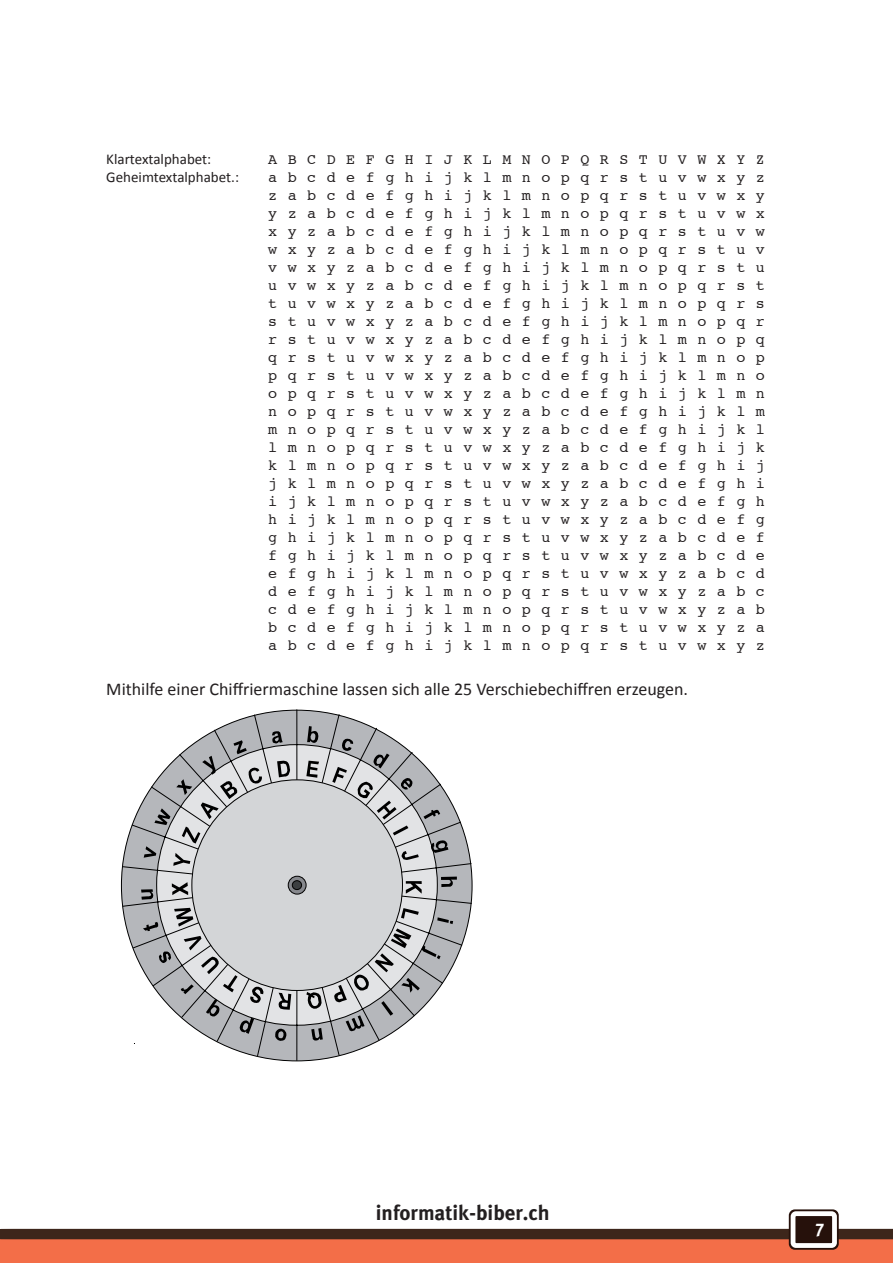
<style>
.page{position:relative;width:893px;height:1263px;background:#fff}
.page>*{position:absolute;margin:0;border:0;box-sizing:border-box;transform-origin:0 0}
.t1{font:700 21px "Meta Mobi";color:#231f20}
.t2{font:18px "Calibri";color:#231f20}
.t3{font:700 18px "Meta Mobi";color:#fff}
.t4{font:15px/18px "Courier";color:#231f20;text-align:justify}
.t5{font:15px "Calibri";color:#231f20}
</style>
<div class="page">
<div style="left:0;top:1234px;width:893px;height:29px;background:#f36e48"></div>
<div style="left:0;top:1229px;width:893px;height:10px;background:#3d261b"></div>
<div style="left:789px;top:1209px;width:50px;height:41px;background:#26110b;border-radius:6px"></div>
<div style="left:791px;top:1211px;width:46px;height:37px;border:5px solid #fff;border-radius:3px"></div>
<svg style="left:122px;top:710px;width:349px;height:350px"></svg>
<div style="left:192px;top:780px;width:210px;height:210px;background:#d3d5d7;border-radius:50%"></div>
<svg style="left:201px;top:781px;width:36px;height:38px"></svg>
<svg style="left:249px;top:768px;width:13px;height:15px"></svg>
<svg style="left:277px;top:759px;width:13px;height:18px"></svg>
<svg style="left:306px;top:761px;width:13px;height:17px"></svg>
<svg style="left:332px;top:767px;width:15px;height:16px"></svg>
<svg style="left:393px;top:825px;width:15px;height:10px"></svg>
<svg style="left:402px;top:851px;width:17px;height:9px"></svg>
<svg style="left:406px;top:881px;width:16px;height:13px"></svg>
<svg style="left:401px;top:908px;width:18px;height:10px"></svg>
<svg style="left:375px;top:928px;width:36px;height:44px"></svg>
<svg style="left:332px;top:967px;width:37px;height:35px"></svg>
<svg style="left:305px;top:992px;width:17px;height:22px"></svg>
<svg style="left:279px;top:993px;width:12px;height:17px"></svg>
<svg style="left:250px;top:987px;width:13px;height:16px"></svg>
<svg style="left:201px;top:957px;width:37px;height:35px"></svg>
<svg style="left:184px;top:936px;width:17px;height:14px"></svg>
<svg style="left:174px;top:908px;width:19px;height:19px"></svg>
<svg style="left:172px;top:882px;width:16px;height:13px"></svg>
<svg style="left:173px;top:853px;width:17px;height:13px"></svg>
<svg style="left:182px;top:826px;width:18px;height:18px"></svg>
<svg style="left:272px;top:731px;width:11px;height:12px"></svg>
<svg style="left:307px;top:726px;width:15px;height:24px"></svg>
<svg style="left:342px;top:739px;width:11px;height:12px"></svg>
<svg style="left:373px;top:753px;width:16px;height:15px"></svg>
<svg style="left:358px;top:778px;width:54px;height:41px;background:#b1b2b4"></svg>
<svg style="left:423px;top:808px;width:17px;height:11px"></svg>
<svg style="left:431px;top:840px;width:17px;height:13px"></svg>
<svg style="left:441px;top:876px;width:16px;height:11px"></svg>
<svg style="left:437px;top:917px;width:16px;height:7px"></svg>
<svg style="left:422px;top:945px;width:19px;height:14px"></svg>
<svg style="left:401px;top:978px;width:19px;height:15px"></svg>
<svg style="left:381px;top:1001px;width:12px;height:15px"></svg>
<svg style="left:346px;top:1015px;width:19px;height:16px"></svg>
<svg style="left:311px;top:1028px;width:12px;height:12px"></svg>
<svg style="left:275px;top:1029px;width:11px;height:12px"></svg>
<svg style="left:240px;top:1018px;width:14px;height:16px"></svg>
<svg style="left:206px;top:999px;width:15px;height:17px"></svg>
<svg style="left:181px;top:984px;width:13px;height:10px"></svg>
<svg style="left:159px;top:951px;width:12px;height:12px"></svg>
<svg style="left:143px;top:922px;width:15px;height:9px"></svg>
<svg style="left:141px;top:889px;width:12px;height:11px"></svg>
<svg style="left:144px;top:846px;width:12px;height:12px"></svg>
<svg style="left:154px;top:808px;width:16px;height:17px"></svg>
<svg style="left:176px;top:779px;width:16px;height:16px"></svg>
<svg style="left:202px;top:756px;width:14px;height:19px"></svg>
<svg style="left:233px;top:740px;width:14px;height:14px"></svg>
<svg style="left:288px;top:876px;width:18px;height:18px"></svg>
<div style="left:288px;top:876px;width:18px;height:18px;border:1px solid #000;border-radius:50%"></div>
<div style="left:292px;top:881px;width:10px;height:8px;background:#3c3f41;border-radius:50%"></div>
<div style="left:292px;top:881px;width:10px;height:9px;border:1px solid #000;border-radius:50%"></div>
<p class="t5" style="left:106px;top:149px;width:107px">Klartextalphabet:</p>
<p class="t4" style="left:268px;top:150px;width:498px">A B C D E F G H I J K L M N O P Q R S T U V W X Y Z</p>
<p class="t5" style="left:106px;top:167px;width:134px">Geheimtextalphabet.:</p>
<p class="t4" style="left:268px;top:168px;width:498px">a b c d e f g h i j k l m n o p q r s t u v w x y z z a b c d e f g h i j k l m n o p q r s t u v w x y y z a b c d e f g h i j k l m n o p q r s t u v w x x y z a b c d e f g h i j k l m n o p q r s t u v w w x y z a b c d e f g h i j k l m n o p q r s t u v v w x y z a b c d e f g h i j k l m n o p q r s t u u v w x y z a b c d e f g h i j k l m n o p q r s t t u v w x y z a b c d e f g h i j k l m n o p q r s s t u v w x y z a b c d e f g h i j k l m n o p q r r s t u v w x y z a b c d e f g h i j k l m n o p q q r s t u v w x y z a b c d e f g h i j k l m n o p p q r s t u v w x y z a b c d e f g h i j k l m n o o p q r s t u v w x y z a b c d e f g h i j k l m n n o p q r s t u v w x y z a b c d e f g h i j k l m m n o p q r s t u v w x y z a b c d e f g h i j k l l m n o p q r s t u v w x y z a b c d e f g h i j k k l m n o p q r s t u v w x y z a b c d e f g h i j j k l m n o p q r s t u v w x y z a b c d e f g h i i j k l m n o p q r s t u v w x y z a b c d e f g h h i j k l m n o p q r s t u v w x y z a b c d e f g g h i j k l m n o p q r s t u v w x y z a b c d e f f g h i j k l m n o p q r s t u v w x y z a b c d e e f g h i j k l m n o p q r s t u v w x y z a b c d d e f g h i j k l m n o p q r s t u v w x y z a b c c d e f g h i j k l m n o p q r s t u v w x y z a b b c d e f g h i j k l m n o p q r s t u v w x y z a a b c d e f g h i j k l m n o p q r s t u v w x y z</p>
<p class="t2" style="left:106px;top:677px;width:583px">Mithilfe einer Chiffriermaschine lassen sich alle 25 Verschiebechiffren erzeugen.</p>
<h1 class="t1" style="left:376px;top:1200px;width:175px">informatik-biber.ch</h1>
<p class="t3" style="left:816px;top:1217px;width:10px">7</p>
</div>
